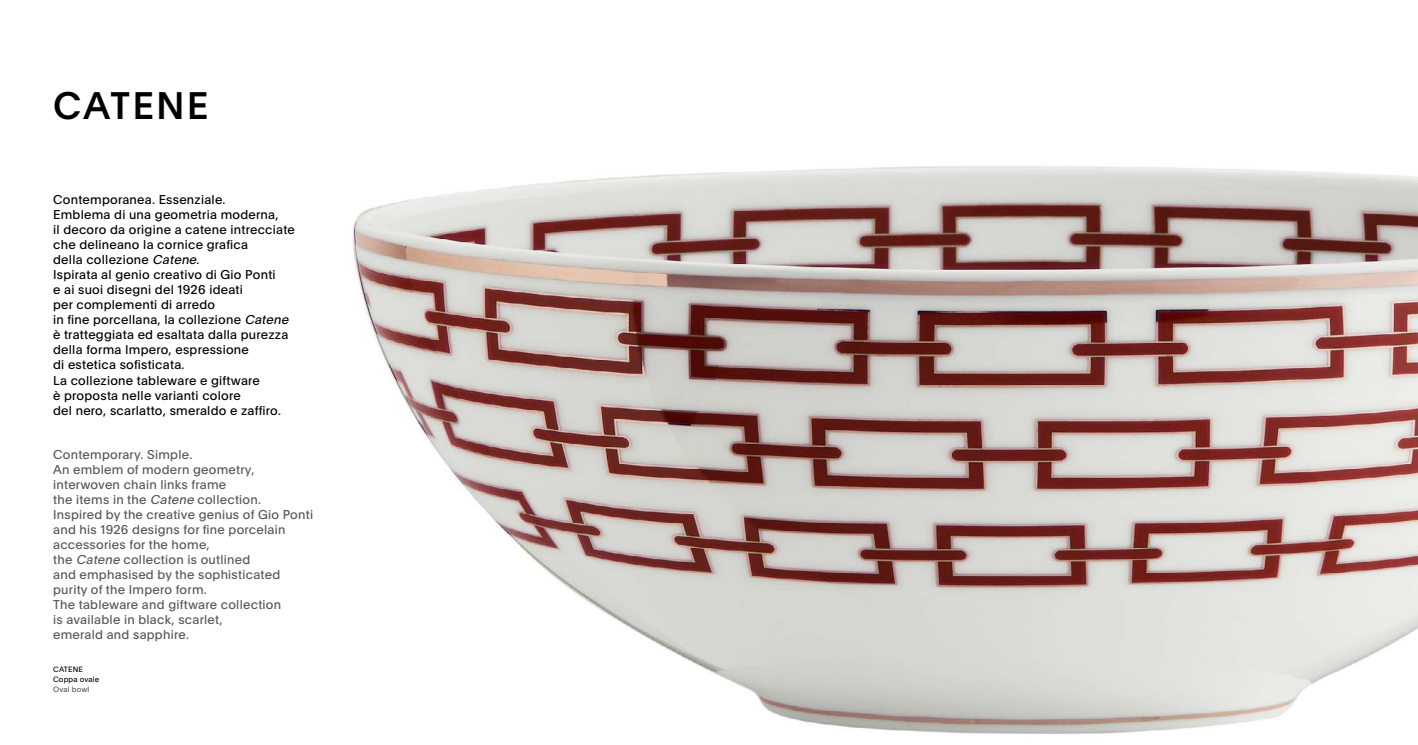
<style>
.page{position:relative;width:1418px;height:745px;background:#fff}
.page>*{position:absolute;margin:0;border:0;box-sizing:border-box;transform-origin:0 0}
.t1{font:500 37.5px "Plain";letter-spacing:.055em;color:#000}
.t2{font:12.5px/15px "Plain";letter-spacing:.02em;color:#000}
.t3{font:12.5px/15px "Plain";letter-spacing:.02em;color:#575756}
.t4{font:7.5px/10px "Plain";letter-spacing:.02em;color:#000}
.t5{font:7.5px "Plain";letter-spacing:.02em;color:#575756}
.s1{font-style:italic}
</style>
<div class="page">
<img style="left:352px;top:166px;width:1065px;height:568px">
<h1 class="t1" style="left:53px;top:78px;width:157px">CATENE</h1>
<p class="t2" style="left:53px;top:191px;width:243px">Contemporanea. Essenziale.<br>Emblema di una geometria moderna,<br>il decoro da origine a catene intrecciate che delineano la cornice grafica<br>della collezione <span class="s1">Catene</span>.<br>Ispirata al genio creativo di Gio Ponti<br>e ai suoi disegni del 1926 ideati<br>per complementi di arredo<br>in fine porcellana, la collezione <span class="s1">Catene </span>è tratteggiata ed esaltata dalla purezza della forma Impero, espressione<br>di estetica sofisticata.<br>La collezione tableware e giftware<br>è proposta nelle varianti colore<br>del nero, scarlatto, smeraldo e zaffiro.</p>
<p class="t3" style="left:53px;top:446px;width:261px">Contemporary. Simple.<br>An emblem of modern geometry, interwoven chain links frame<br>the items in the <span class="s1">Catene</span> collection.<br>Inspired by the creative genius of Gio Ponti and his 1926 designs for fine porcelain accessories for the home,<br>the <span class="s1">Catene</span> collection is outlined<br>and emphasised by the sophisticated purity of the Impero form.<br>The tableware and giftware collection<br>is available in black, scarlet,<br>emerald and sapphire.</p>
<p class="t4" style="left:53px;top:663px;width:48px">CATENE<br>Coppa ovale</p>
<p class="t5" style="left:53px;top:683px;width:38px">Oval bowl</p>
</div>
